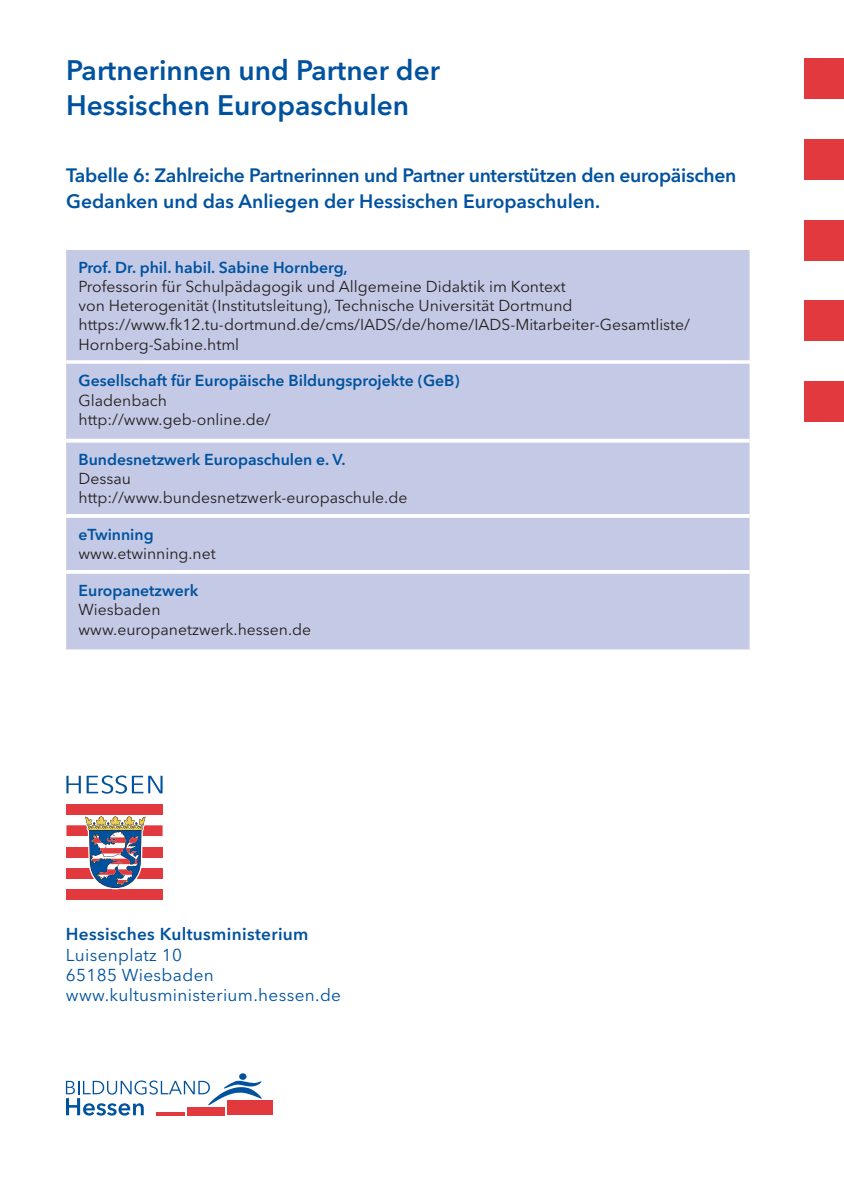
<style>
.page{position:relative;width:844px;height:1191px;background:#fff}
.page>*{position:absolute;margin:0;border:0;box-sizing:border-box;transform-origin:0 0}
.t1{font:600 28px/35px "Avenir Next LT Pro";color:#00529f}
.t2{font:600 19.25px/26.2px "Avenir Next LT Pro";letter-spacing:-.015em;color:#00529f}
.t3{font:17.15px/20.3px "Avenir Next LT Pro";letter-spacing:.02em;color:#00529f}
.t4{font:600 17.15px "Avenir Next LT Pro";letter-spacing:.02em;color:#00529f}
.t5{font:15.75px/19.2px "Avenir Next LT Pro";color:#231f20}
.t6{font:600 15.75px "Avenir Next LT Pro";color:#00529f}
</style>
<div class="page">
<div style="left:227px;top:1100px;width:45px;height:15px;background:#e1393e"></div>
<div style="left:239px;top:1073px;width:7px;height:7px;background:#00529f;border-radius:50%"></div>
<svg style="left:66px;top:1080px;width:196px;height:35px"></svg>
<div style="left:66px;top:804px;width:96px;height:11px;background:#e1393e"></div>
<div style="left:66px;top:825px;width:96px;height:11px;background:#e1393e"></div>
<div style="left:66px;top:847px;width:96px;height:11px;background:#e1393e"></div>
<div style="left:66px;top:868px;width:96px;height:11px;background:#e1393e"></div>
<div style="left:66px;top:889px;width:96px;height:11px;background:#e1393e"></div>
<svg style="left:84px;top:816px;width:63px;height:72px"></svg>
<svg style="left:66px;top:776px;width:15px;height:17px"></svg>
<svg style="left:87px;top:775px;width:75px;height:19px"></svg>
<div style="left:803px;top:59px;width:40px;height:40px;background:#e1393e"></div>
<div style="left:803px;top:139px;width:40px;height:41px;background:#e1393e"></div>
<div style="left:803px;top:220px;width:40px;height:40px;background:#e1393e"></div>
<div style="left:803px;top:300px;width:40px;height:41px;background:#e1393e"></div>
<div style="left:803px;top:381px;width:40px;height:40px;background:#e1393e"></div>
<div style="left:66px;top:250px;width:683px;height:399px;background:#c4cae5"></div>
<hr style="left:66px;top:439px;width:683px;height:3px;background:#fff">
<hr style="left:66px;top:514px;width:683px;height:4px;background:#fff">
<hr style="left:66px;top:570px;width:683px;height:3px;background:#fff">
<hr style="left:66px;top:360px;width:686px;height:4px;background:#fff">
<h1 class="t1" style="left:66px;top:55px;width:375px">Partnerinnen und Partner der<br>Hessischen Europaschulen</h1>
<p class="t2" style="left:66px;top:164px;width:671px">Tabelle 6: Zahlreiche Partnerinnen und Partner unterstützen den europäischen<br>Gedanken und das Anliegen der Hessischen Europaschulen.</p>
<p class="t6" style="left:78px;top:261px;width:270px">Prof. Dr. phil. habil. Sabine Hornberg,</p>
<p class="t5" style="left:78px;top:278px;width:613px">Professorin für Schulpädagogik und Allgemeine Didaktik im Kontext<br>von Heterogenität (Institutsleitung), Technische Universität Dortmund https://www.fk12.tu-dortmund.de/cms/IADS/de/home/IADS-Mitarbeiter-Gesamtliste/ Hornberg-Sabine.html</p>
<p class="t6" style="left:78px;top:375px;width:382px">Gesellschaft für Europäische Bildungsprojekte (GeB)</p>
<p class="t5" style="left:78px;top:392px;width:193px">Gladenbach http://www.geb-online.de/</p>
<p class="t6" style="left:78px;top:453px;width:268px">Bundesnetzwerk Europaschulen e. V.</p>
<p class="t5" style="left:78px;top:470px;width:330px">Dessau http://www.bundesnetzwerk-europaschule.de</p>
<p class="t6" style="left:78px;top:529px;width:77px">eTwinning</p>
<p class="t5" style="left:78px;top:546px;width:139px">www.etwinning.net</p>
<p class="t6" style="left:78px;top:585px;width:121px">Europanetzwerk</p>
<p class="t5" style="left:78px;top:602px;width:234px">Wiesbaden www.europanetzwerk.hessen.de</p>
<p class="t4" style="left:66px;top:928px;width:244px">Hessisches Kultusministerium</p>
<p class="t3" style="left:66px;top:946px;width:276px">Luisenplatz 10<br>65185 Wiesbaden www.kultusministerium.hessen.de</p>
</div>
